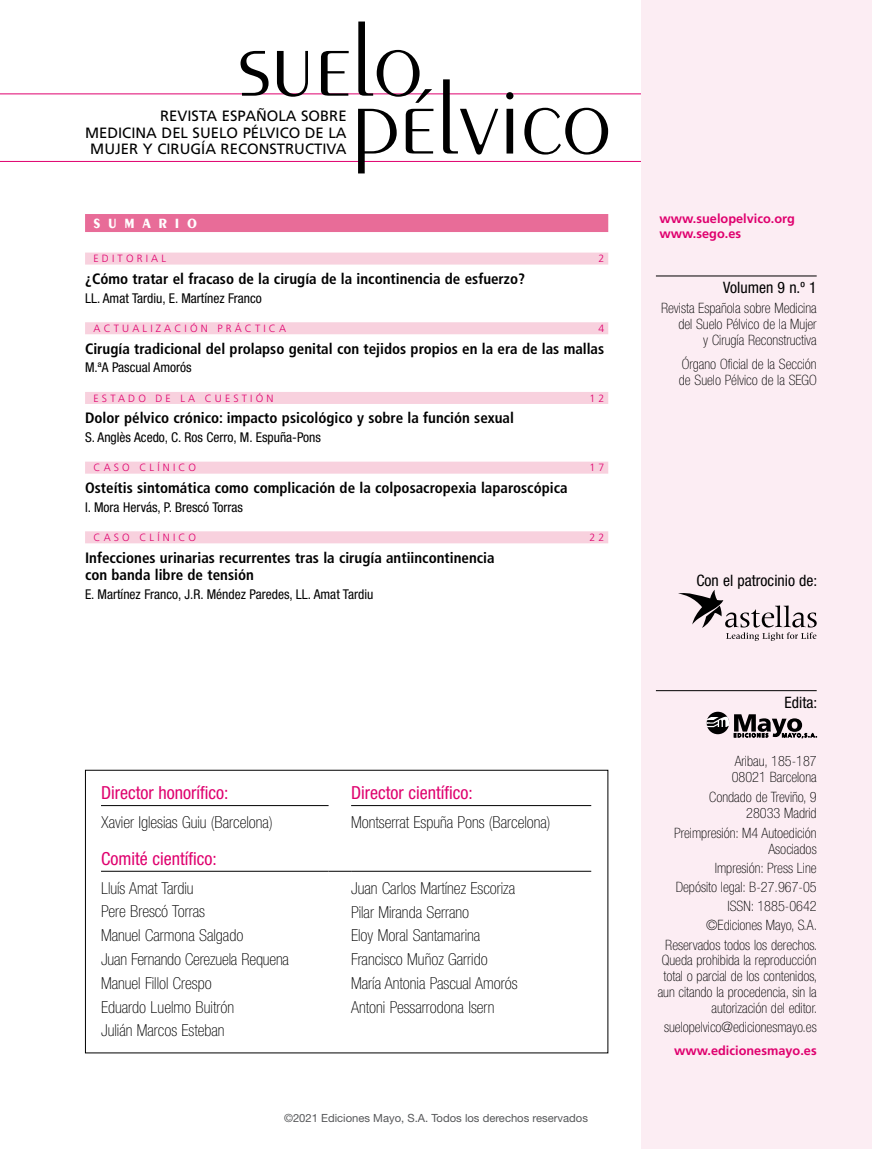
<style>
.page{position:relative;width:872px;height:1149px;background:#fff}
.page>*{position:absolute;margin:0;border:0;box-sizing:border-box;transform-origin:0 0}
.t1{font:300 103.8px "Peignot LT Std";color:#000}
.t2{font:condensed 18px "Helvetica Neue LT Std";color:#df006e}
.t3{font:100 condensed 16.5px/23.7px "Helvetica Neue LT Std";color:#000}
.t4{font:condensed 15.75px "Helvetica Neue LT Std";color:#000}
.t5{font:700 condensed 15px/17.2px "Frutiger LT Std";color:#000}
.t6{font:14.85px/16.4px "Frutiger LT Std";color:#000;text-align:right}
.t7{font:100 condensed 14.25px/15.8px "Helvetica Neue LT Std";color:#000;text-align:right}
.t8{font:700 14.25px "Peignot LT Std";letter-spacing:.6em;color:#fff;scale:.9 1}
.t9{font:condensed 13.5px "Helvetica Neue LT Std";color:#000}
.t10{font:700 12.75px/15px "Frutiger LT Std";color:#df006e}
.t11{font:11.25px "Helvetica Neue LT Std";color:#57585a}
.t12{font:300 10.5px "Frutiger LT Std";letter-spacing:.3em;color:#df006e}
</style>
<div class="page">
<hr style="left:0;top:94px;width:872px;height:1px;background:#df006e">
<hr style="left:0;top:161px;width:872px;height:1px;background:#df006e">
<div style="left:641px;top:0;width:231px;height:1148px;background:#fcedf3"></div>
<div style="left:85px;top:214px;width:523px;height:18px;background:#e86c98"></div>
<div style="left:85px;top:252px;width:523px;height:12px;background:#f8d1de"></div>
<div style="left:85px;top:322px;width:523px;height:12px;background:#f8d1de"></div>
<div style="left:85px;top:392px;width:523px;height:12px;background:#f8d1de"></div>
<div style="left:85px;top:461px;width:523px;height:12px;background:#f8d1de"></div>
<div style="left:85px;top:531px;width:523px;height:12px;background:#f8d1de"></div>
<hr style="left:656px;top:275px;width:160px;height:1px;background:#000">
<hr style="left:656px;top:690px;width:160px;height:1px;background:#000">
<svg style="left:678px;top:590px;width:138px;height:50px"></svg>
<svg style="left:706px;top:711px;width:23px;height:23px"></svg>
<svg style="left:706px;top:714px;width:111px;height:23px"></svg>
<hr style="left:101px;top:805px;width:227px;height:1px;background:#000">
<hr style="left:351px;top:805px;width:240px;height:1px;background:#000">
<hr style="left:101px;top:870px;width:227px;height:1px;background:#000">
<svg style="left:328px;top:870px;width:23px;height:1px"></svg>
<hr style="left:351px;top:870px;width:240px;height:1px;background:#000">
<p class="t1" style="left:238px;top:3px;width:186px">suelo</p>
<p class="t1" style="left:351px;top:61px;width:261px">pélvico</p>
<p class="t6" style="left:85px;top:108px;width:263px">REVISTA ESPAÑOLA SOBRE<br>MEDICINA DEL SUELO PÉLVICO DE LA<br>MUJER Y CIRUGÍA RECONSTRUCTIVA</p>
<p class="t8" style="left:94px;top:215px;width:116px">SUMARIO</p>
<p class="t12" style="left:94px;top:253px;width:74px">EDITORIAL</p>
<p class="t12" style="left:598px;top:253px;width:7px">2</p>
<p class="t5" style="left:85px;top:270px;width:441px">¿Cómo tratar el fracaso de la cirugía de la incontinencia de esfuerzo?</p>
<p class="t9" style="left:85px;top:290px;width:178px">LL. Amat Tardiu, E. Martínez Franco</p>
<p class="t12" style="left:94px;top:322px;width:194px">ACTUALIZACIÓN PRÁCTICA</p>
<p class="t12" style="left:598px;top:322px;width:7px">4</p>
<p class="t5" style="left:85px;top:339px;width:520px">Cirugía tradicional del prolapso genital con tejidos propios en la era de las mallas</p>
<p class="t9" style="left:85px;top:359px;width:108px">M.ªA Pascual Amorós</p>
<p class="t12" style="left:94px;top:392px;width:181px">ESTADO DE LA CUESTIÓN</p>
<p class="t12" style="left:589px;top:392px;width:16px">1 2</p>
<p class="t5" style="left:85px;top:409px;width:430px">Dolor pélvico crónico: impacto psicológico y sobre la función sexual</p>
<p class="t9" style="left:85px;top:429px;width:237px">S. Anglès Acedo, C. Ros Cerro, M. Espuña-Pons</p>
<p class="t12" style="left:94px;top:461px;width:104px">CASO CLÍNICO</p>
<p class="t12" style="left:589px;top:461px;width:16px">1 7</p>
<p class="t5" style="left:85px;top:479px;width:484px">Osteítis sintomática como complicación de la colposacropexia laparoscópica</p>
<p class="t9" style="left:85px;top:499px;width:159px">I. Mora Hervás, P. Brescó Torras</p>
<p class="t12" style="left:94px;top:531px;width:104px">CASO CLÍNICO</p>
<p class="t12" style="left:589px;top:531px;width:16px">2 2</p>
<p class="t5" style="left:85px;top:548px;width:411px">Infecciones urinarias recurrentes tras la cirugía antiincontinencia con banda libre de tensión</p>
<p class="t9" style="left:85px;top:585px;width:290px">E. Martínez Franco, J.R. Méndez Paredes, LL. Amat Tardiu</p>
<p class="t2" style="left:101px;top:781px;width:129px">Director honorífico:</p>
<p class="t2" style="left:351px;top:781px;width:123px">Director científico:</p>
<p class="t3" style="left:101px;top:810px;width:173px">Xavier Iglesias Guiu (Barcelona)</p>
<p class="t3" style="left:351px;top:810px;width:201px">Montserrat Espuña Pons (Barcelona)</p>
<p class="t2" style="left:101px;top:847px;width:117px">Comité científico:</p>
<p class="t3" style="left:101px;top:875px;width:189px">Lluís Amat Tardiu<br>Pere Brescó Torras<br>Manuel Carmona Salgado<br>Juan Fernando Cerezuela Requena<br>Manuel Fillol Crespo<br>Eduardo Luelmo Buitrón<br>Julián Marcos Esteban</p>
<p class="t3" style="left:351px;top:875px;width:168px">Juan Carlos Martínez Escoriza<br>Pilar Miranda Serrano<br>Eloy Moral Santamarina<br>Francisco Muñoz Garrido<br>María Antonia Pascual Amorós<br>Antoni Pessarrodona Isern</p>
<p class="t11" style="left:284px;top:1111px;width:305px">©2021 Ediciones Mayo, S.A. Todos los derechos reservados</p>
<p class="t10" style="left:659px;top:211px;width:137px">www.suelopelvico.org www.sego.es</p>
<p class="t4" style="left:723px;top:278px;width:95px">Volumen 9 n.º 1</p>
<p class="t7" style="left:661px;top:300px;width:157px">Revista Española sobre Medicina del Suelo Pélvico de la Mujer<br>y Cirugía Reconstructiva</p>
<p class="t7" style="left:679px;top:356px;width:139px;text-align:left">Órgano Oficial de la Sección de Suelo Pélvico de la SEGO</p>
<p class="t4" style="left:696px;top:571px;width:122px">Con el patrocinio de:</p>
<p class="t4" style="left:784px;top:693px;width:34px">Edita:</p>
<p class="t7" style="left:731px;top:753px;width:86px;text-align:left">Aribau, 185-187<br>08021 Barcelona</p>
<p class="t7" style="left:709px;top:789px;width:109px">Condado de Treviño, 9<br>28033 Madrid</p>
<p class="t7" style="left:674px;top:824px;width:144px">Preimpresión: M4 Autoedición<br>Asociados</p>
<p class="t7" style="left:665px;top:858px;width:153px;line-height:19.2px">Impresión: Press Line<br>Depósito legal: B-27.967-05<br>ISSN: 1885-0642<br>©Ediciones Mayo, S.A.<br>Reservados todos los derechos.</p>
<p class="t7" style="left:657px;top:952px;width:161px">Queda prohibida la reproducción total o parcial de los contenidos, aun citando la procedencia, sin la autorización del editor.</p>
<p class="t7" style="left:664px;top:1018px;width:154px">suelopelvico@edicionesmayo.es</p>
<p class="t10" style="left:674px;top:1043px;width:144px">www.edicionesmayo.es</p>
</div>
